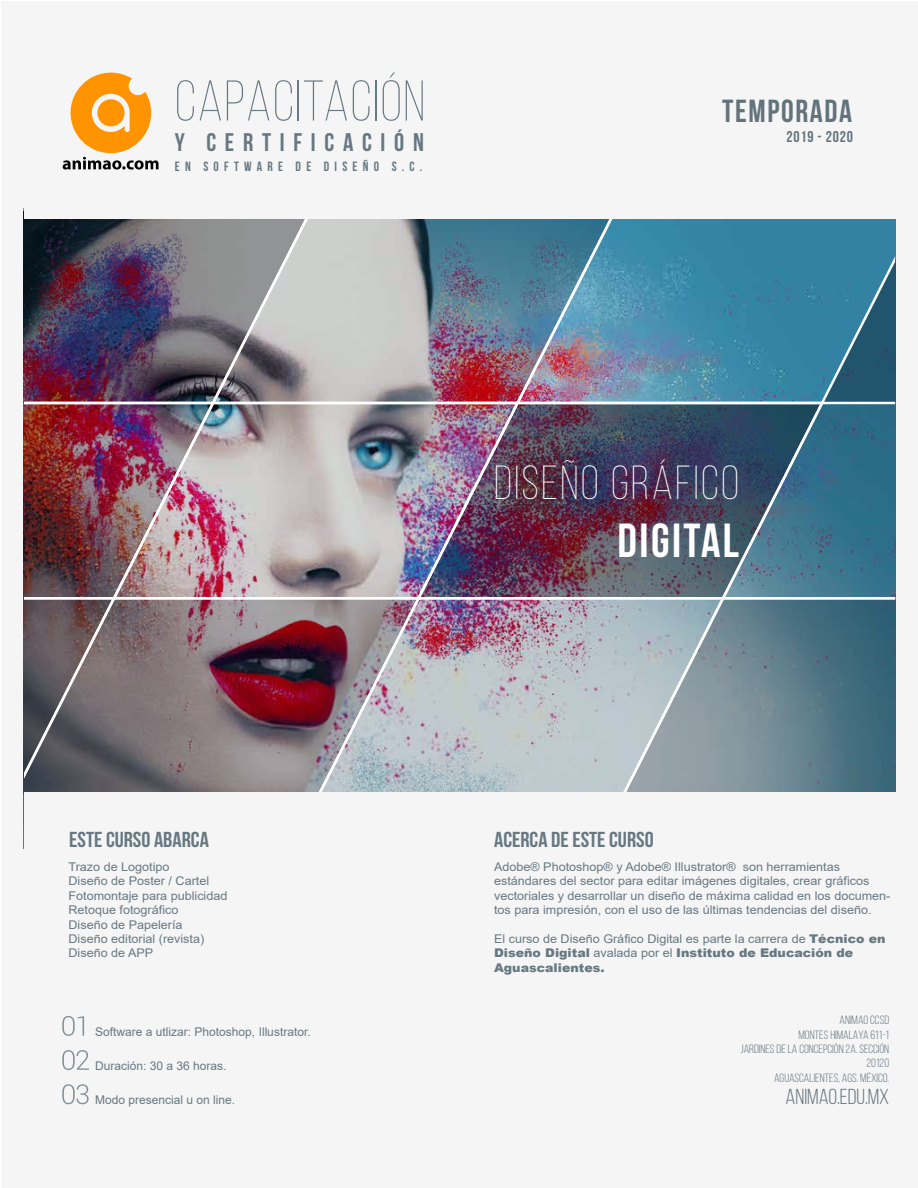
<style>
.page{position:relative;width:918px;height:1188px;background:#fff}
.page>*{position:absolute;margin:0;border:0;box-sizing:border-box;transform-origin:0 0}
.t1{font:300 57.3px "Bebas Neue";letter-spacing:.025em;color:#667882}
.t2{font:300 47.7px "Bebas Neue";letter-spacing:.05em;color:#fff}
.t3{font:700 47.7px "Bebas Neue";letter-spacing:.05em;color:#fff}
.t4{font:700 31.95px "Bebas Neue";letter-spacing:.05em;color:#667882}
.t5{font:700 25.5px "Bebas Neue";letter-spacing:.345em;color:#667882}
.t6{font:700 21.6px "Bebas Neue";color:#667882;scale:1.05 1}
.t7{font:21.6px "Bebas Neue";color:#667882;scale:1.05 1}
.t8{font:700 15.6px "Bebas Neue";letter-spacing:.05em;color:#667882}
.t9{font:700 13.5px "Bebas Neue";letter-spacing:.39em;color:#667882}
.t10{font:12px/14.4px "Arial";color:#667882;scale:1.05 1}
.t11{font:12px/14.4px "Bebas Neue";color:#667882;text-align:right;scale:1.05 1}
.t12{font:12px "Arial";color:#667882}
.s1{font-weight:900}
</style>
<div class="page">
<div style="left:1px;top:2px;width:917px;height:1186px;background:#f5f5f5"></div>
<img style="left:24px;top:219px;width:187px;height:183px">
<img style="left:211px;top:219px;width:305px;height:183px">
<img style="left:516px;top:219px;width:205px;height:183px">
<img style="left:520px;top:404px;width:201px;height:193px">
<img style="left:215px;top:404px;width:305px;height:193px">
<img style="left:24px;top:404px;width:191px;height:193px">
<svg style="left:721px;top:219px;width:174px;height:378px;background:#387490"></svg>
<svg style="left:24px;top:599px;width:294px;height:193px;background:#756268"></svg>
<svg style="left:725px;top:599px;width:170px;height:193px;background:#587a88"></svg>
<img style="left:318px;top:599px;width:407px;height:193px">
<svg style="left:63px;top:73px;width:96px;height:97px"></svg>
<svg style="left:62px;top:1016px;width:22px;height:20px"></svg>
<svg style="left:62px;top:1050px;width:27px;height:20px"></svg>
<svg style="left:62px;top:1084px;width:27px;height:20px"></svg>
<h1 class="t1" style="left:175px;top:70px;width:252px">CAPACITACIÓN</h1>
<h3 class="t5" style="left:175px;top:128px;width:251px">Y CERTIFICACIÓN</h3>
<p class="t9" style="left:175px;top:159px;width:249px">EN SOFTWARE DE DISEÑO S.C.</p>
<h3 class="t4" style="left:722px;top:93px;width:131px">TEMPORADA</h3>
<h3 class="t8" style="left:787px;top:128px;width:68px">2019 - 2020</h3>
<h2 class="t2" style="left:494px;top:458px;width:247px">DISEÑO GRÁFICO</h2>
<h2 class="t3" style="left:618px;top:514px;width:123px">DIGITAL</h2>
<h3 class="t6" style="left:69px;top:827px;width:135px">ESTE CURSO ABARCA</h3>
<h3 class="t6" style="left:494px;top:827px;width:153px">ACERCA DE ESTE CURSO</h3>
<p class="t10" style="left:69px;top:860px;width:153px">Trazo de Logotipo<br>Diseño de Poster / Cartel<br>Fotomontaje para publicidad<br>Retoque fotográfico<br>Diseño de Papelería<br>Diseño editorial (revista)<br>Diseño de APP</p>
<p class="t10" style="left:494px;top:860px;width:379px">Adobe® Photoshop® y Adobe® Illustrator® son herramientas estándares del sector para editar imágenes digitales, crear gráficos vectoriales y desarrollar un diseño de máxima calidad en los documen&shy;tos para impresión, con el uso de las últimas tendencias del diseño.</p>
<p class="t10" style="left:494px;top:932px;width:374px">El curso de Diseño Gráfico Digital es parte la carrera de <span class="s1">Técnico en<br>Diseño Digital</span> avalada por el <span class="s1">Instituto de Educación de<br>Aguascalientes.</span></p>
<p class="t12" style="left:95px;top:1023px;width:217px">Software a utlizar: Photoshop, Illustrator.</p>
<p class="t12" style="left:95px;top:1057px;width:133px">Duración: 30 a 36 horas.</p>
<p class="t12" style="left:95px;top:1092px;width:142px">Modo presencial u on line.</p>
<p class="t11" style="left:741px;top:1013px;width:143px">ANIMAO CCSD<br>MONTES HIMALAYA 611-1<br>JARDINES DE LA CONCEPCIÓN 2A. SECCIÓN<br>20120<br>AGUASCALIENTES, AGS. MÉXICO.</p>
<h3 class="t7" style="left:786px;top:1085px;width:100px">ANIMAO.EDU.MX</h3>
</div>
